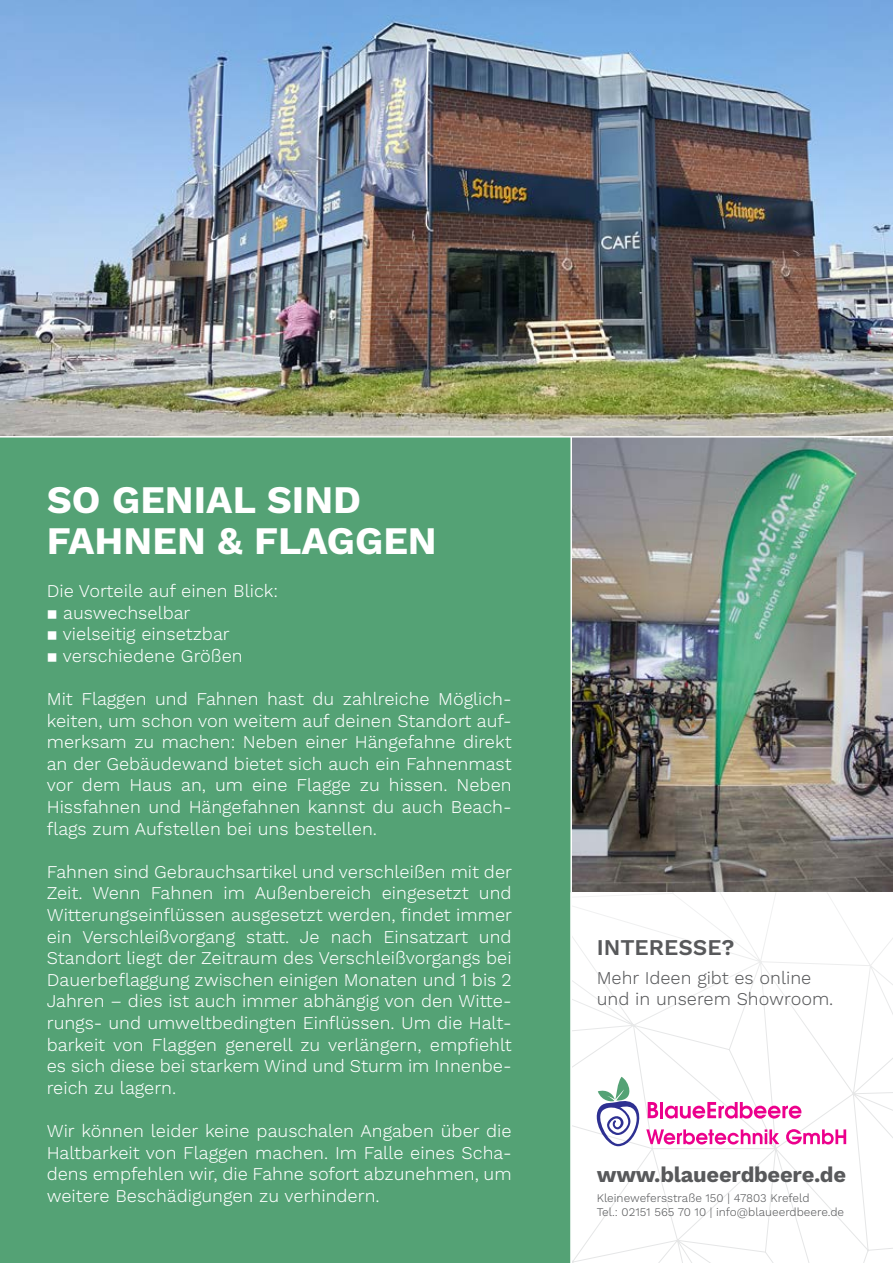
<style>
.page{position:relative;width:893px;height:1263px;background:#fff}
.page>*{position:absolute;margin:0;border:0;box-sizing:border-box;transform-origin:0 0}
.t1{font:700 39px/40.5px "Work Sans";color:#fff}
.t2{font:600 22.5px "Work Sans";color:#58595b}
.t3{font:700 21.9px "Work Sans";letter-spacing:-.01em;color:#58595b}
.t4{font:300 18px/21.6px "Work Sans";color:#fff;text-align:justify}
.t5{font:300 18px/21px "Work Sans";color:#58595b}
.t6{font:300 11.7px/14.1px "Work Sans";color:#58595b}
</style>
<div class="page">
<svg style="left:572px;top:893px;width:321px;height:370px"></svg>
<div style="left:0;top:437px;width:571px;height:826px;background:#54a275"></div>
<svg style="left:589px;top:1077px;width:257px;height:69px"></svg>
<img style="left:0;top:0;width:893px;height:436px">
<img style="left:572px;top:437px;width:321px;height:455px">
<hr style="left:570px;top:437px;width:2px;height:826px;background:#fff">
<h1 class="t1" style="left:47px;top:482px;width:392px">So genial sind<br>Fahnen &amp; Flaggen</h1>
<p class="t4" style="left:47px;top:581px;width:233px">Die Vorteile auf einen Blick:</p>
<p class="t4" style="left:47px;top:602px;width:145px">▪ auswechselbar</p>
<p class="t4" style="left:47px;top:624px;width:185px">▪ vielseitig einsetzbar</p>
<p class="t4" style="left:47px;top:645px;width:197px">▪ verschiedene Größen</p>
<p class="t4" style="left:47px;top:689px;width:466px">M it Flaggen und Fahnen hast du zahlreiche Möglich&shy;keiten, um schon von weitem auf deinen Standort auf&shy;merksam zu machen: Neben einer Hängefahne direkt an der Gebäudewand bietet sich auch ein Fahnenmast vor dem Haus an, um eine Flagge zu hissen. Neben Hissfahnen und Hängefahnen kannst du auch Beach&shy;flags zum Aufstellen bei uns bestellen.</p>
<p class="t4" style="left:47px;top:861px;width:467px">Fahnen sind Gebrauchsartikel und verschleißen mit der Zeit. Wenn Fahnen im Außenbereich eingesetzt und Witterungseinflüssen ausgesetzt werden, findet immer ein Verschleißvorgang statt. Je nach Einsatzart und Standort liegt der Zeitraum des Verschleißvorgangs bei Dauerbeflaggung zwischen einigen M onaten und 1 bis 2<br>Jahren – dies ist auch immer abhängig von den Witte&shy;rungs- und umweltbedingten Einflüssen. U m die Halt&shy;barkeit von Flaggen generell zu verlängern, empfiehlt es sich diese bei starkem Wind und Sturm im I nnenbe&shy;reich zu lagern.</p>
<p class="t4" style="left:47px;top:1121px;width:466px">Wir können leider keine pauschalen Angaben über die Haltbarkeit von Flaggen machen. I m Falle eines Scha&shy;dens empfehlen wir, die Fahne sofort abzunehmen, um weitere Beschädigungen zu verhindern.</p>
<p class="t2" style="left:597px;top:934px;width:139px">INTERESSE?</p>
<p class="t5" style="left:597px;top:968px;width:238px">Mehr Ideen gibt es online und in unserem Showroom.</p>
<p class="t3" style="left:597px;top:1162px;width:251px">www.blaueerdbeere.de</p>
<p class="t6" style="left:597px;top:1191px;width:249px">Kleinewefersstraße 150 | 47803 Krefeld<br>Tel.: 02151 565 70 10 | info@blaueerdbeere.de</p>
</div>
